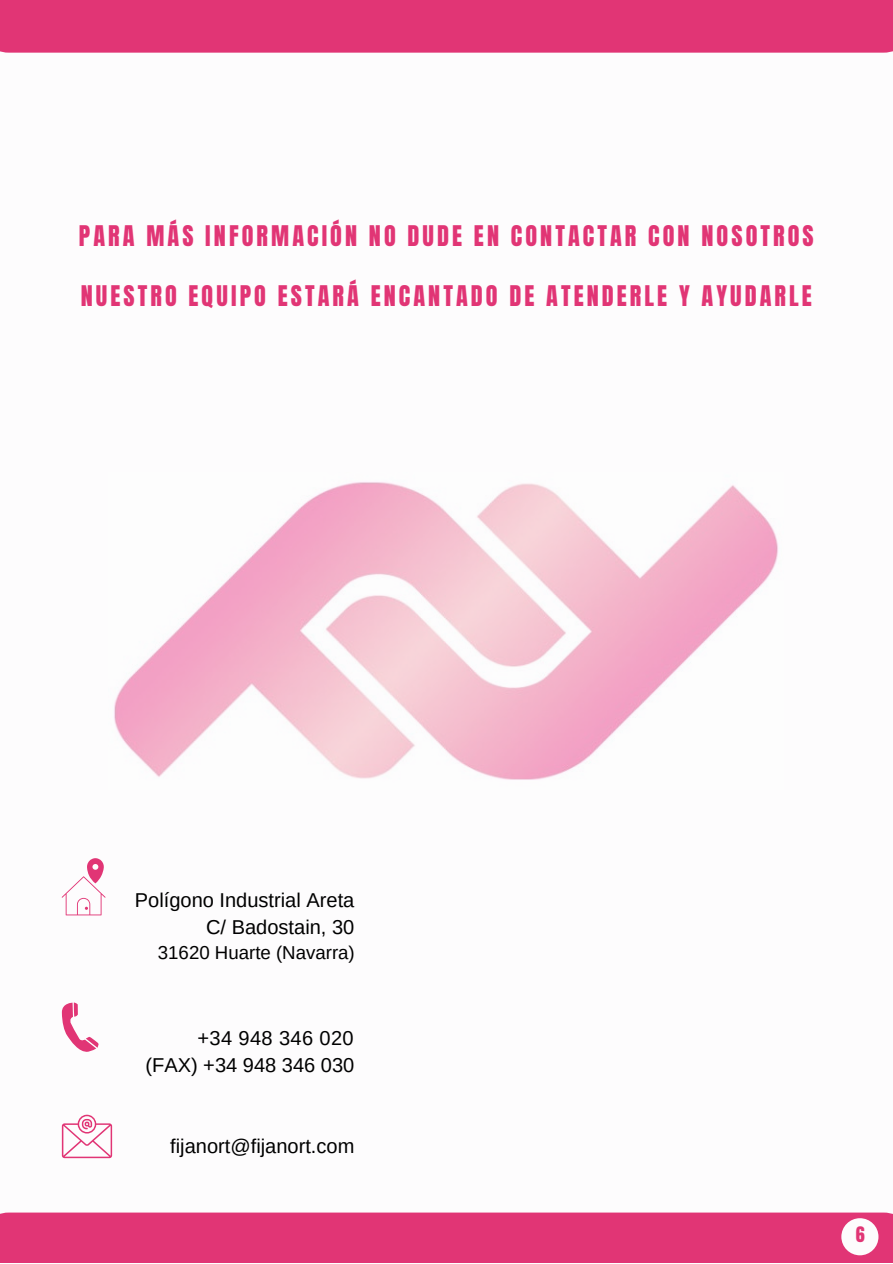
<style>
.page{position:relative;width:893px;height:1264px;background:#fff}
.page>*{position:absolute;margin:0;border:0;box-sizing:border-box;transform-origin:0 0}
.t1{font:24.15px "Anton";letter-spacing:.125em;color:#e13575}
.t2{font:20.1px/27px "Arimo";color:#000;text-align:right}
.t3{font:18.6px "Arimo";color:#000}
.t4{font:18.15px "Anton";color:#e13575}
</style>
<div class="page">
<div style="left:0;top:0;width:892px;height:53px;background:#e13575"></div>
<div style="left:0;top:1212px;width:892px;height:50px;background:#e13575"></div>
<div style="left:841px;top:1218px;width:37px;height:37px;background:#fdfcfd;border-radius:50%"></div>
<img style="left:114px;top:482px;width:665px;height:298px">
<svg style="left:62px;top:858px;width:43px;height:57px"></svg>
<svg style="left:62px;top:1002px;width:37px;height:50px"></svg>
<svg style="left:62px;top:1114px;width:50px;height:44px"></svg>
<p class="t1" style="left:79px;top:219px;width:736px">PARA MÁS INFORMACIÓN NO DUDE EN CONTACTAR CON NOSOTROS</p>
<p class="t1" style="left:81px;top:278px;width:732px">NUESTRO EQUIPO ESTARÁ ENCANTADO DE ATENDERLE Y AYUDARLE</p>
<p class="t2" style="left:135px;top:886px;width:221px">Polígono Industrial Areta<br>C/ Badostain, 30</p>
<p class="t3" style="left:158px;top:942px;width:198px">31620 Huarte (Navarra)</p>
<p class="t2" style="left:145px;top:1024px;width:210px">+34 948 346 020 (FAX) +34 948 346 030</p>
<p class="t2" style="left:170px;top:1132px;width:186px">fijanort@fijanort.com</p>
<p class="t4" style="left:855px;top:1221px;width:10px">6</p>
</div>
